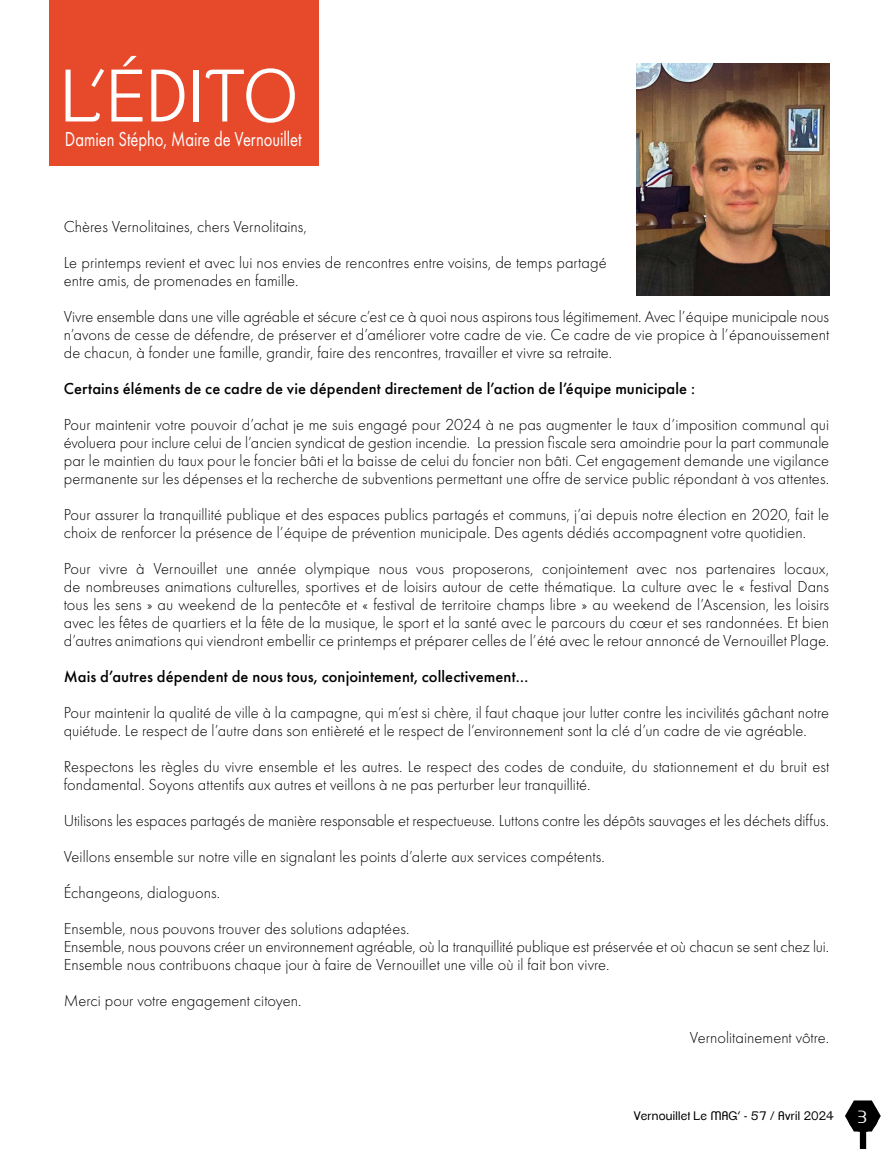
<style>
.page{position:relative;width:893px;height:1149px;background:#fff}
.page>*{position:absolute;margin:0;border:0;box-sizing:border-box;transform-origin:0 0}
.t1{font:300 72px "Clemente P Dae";letter-spacing:.025em;color:#fff}
.t2{font:21px "Futura PT";letter-spacing:-.005em;color:#fff;scale:.79 1}
.t3{font:18px "Butter unsalted";color:#fff}
.t4{font:300 16.5px/18px "Futura PT";color:#000}
.t5{font:500 16.5px "Futura PT";letter-spacing:.005em;color:#000}
.t6{font:12px "Clemente P Dag";letter-spacing:.025em;color:#000}
</style>
<div class="page">
<img style="left:636px;top:64px;width:193px;height:232px">
<div style="left:49px;top:0;width:269px;height:166px;background:#e74a2b"></div>
<div style="left:860px;top:1129px;width:6px;height:19px;background:#000"></div>
<svg style="left:845px;top:1100px;width:36px;height:31px"></svg>
<h1 class="t1" style="left:62px;top:54px;width:237px">L’ÉDITO</h1>
<p class="t2" style="left:65px;top:127px;width:301px">Damien Stépho, Maire de Vernouillet</p>
<p class="t4" style="left:64px;top:208px;width:544px;line-height:36px">Chères Vernolitaines, chers Vernolitains,<br>Le printemps revient et avec lui nos envies de rencontres entre voisins, de temps partagé</p>
<p class="t4" style="left:64px;top:262px;width:767px;line-height:36px">entre amis, de promenades en famille.<br>Vivre ensemble dans une ville agréable et sécure c’est ce à quoi nous aspirons tous légitimement. Avec l’équipe municipale nous</p>
<p class="t4" style="left:64px;top:325px;width:767px">n’avons de cesse de défendre, de préserver et d’améliorer votre cadre de vie. Ce cadre de vie propice à l’épanouissement de chacun, à fonder une famille, grandir, faire des rencontres, travailler et vivre sa retraite.</p>
<p class="t5" style="left:64px;top:378px;width:633px">Certains éléments de ce cadre de vie dépendent directement de l’action de l’équipe municipale :</p>
<p class="t4" style="left:64px;top:415px;width:767px;text-align:justify">Pour maintenir votre pouvoir d’achat je me suis engagé pour 2024 à ne pas augmenter le taux d’imposition communal qui évoluera pour inclure celui de l’ancien syndicat de gestion incendie. La pression fiscale sera amoindrie pour la part communale par le maintien du taux pour le foncier bâti et la baisse de celui du foncier non bâti. Cet engagement demande une vigilance permanente sur les dépenses et la recherche de subventions permettant une offre de service public répondant à vos attentes.</p>
<p class="t4" style="left:64px;top:505px;width:767px">Pour assurer la tranquillité publique et des espaces publics partagés et communs, j’ai depuis notre élection en 2020, fait le choix de renforcer la présence de l’équipe de prévention municipale. Des agents dédiés accompagnent votre quotidien.</p>
<p class="t4" style="left:64px;top:559px;width:767px;text-align:justify">Pour vivre à Vernouillet une année olympique nous vous proposerons, conjointement avec nos partenaires locaux, de nombreuses animations culturelles, sportives et de loisirs autour de cette thématique. La culture avec le « festival Dans tous les sens » au weekend de la pentecôte et « festival de territoire champs libre » au weekend de l’Ascension, les loisirs avec les fêtes de quartiers et la fête de la musique, le sport et la santé avec le parcours du cœur et ses randonnées. Et bien d’autres animations qui viendront embellir ce printemps et préparer celles de l’été avec le retour annoncé de Vernouillet Plage.</p>
<p class="t5" style="left:64px;top:666px;width:466px">Mais d’autres dépendent de nous tous, conjointement, collectivement…</p>
<p class="t4" style="left:64px;top:703px;width:767px">Pour maintenir la qualité de ville à la campagne, qui m’est si chère, il faut chaque jour lutter contre les incivilités gâchant notre quiétude. Le respect de l’autre dans son entièreté et le respect de l’environnement sont la clé d’un cadre de vie agréable.</p>
<p class="t4" style="left:64px;top:757px;width:767px">Respectons les règles du vivre ensemble et les autres. Le respect des codes de conduite, du stationnement et du bruit est fondamental. Soyons attentifs aux autres et veillons à ne pas perturber leur tranquillité.</p>
<p class="t4" style="left:64px;top:802px;width:767px;line-height:36px">Utilisons les espaces partagés de manière responsable et respectueuse. Luttons contre les dépôts sauvages et les déchets diffus.<br>Veillons ensemble sur notre ville en signalant les points d’alerte aux services compétents.<br>Échangeons, dialoguons.<br>Ensemble, nous pouvons trouver des solutions adaptées.</p>
<p class="t4" style="left:64px;top:937px;width:767px">Ensemble, nous pouvons créer un environnement agréable, où la tranquillité publique est préservée et où chacun se sent chez lui.<br>Ensemble nous contribuons chaque jour à faire de Vernouillet une ville où il fait bon vivre.</p>
<p class="t4" style="left:64px;top:991px;width:239px">Merci pour votre engagement citoyen.</p>
<p class="t4" style="left:690px;top:1027px;width:141px">Vernolitainement vôtre.</p>
<p class="t6" style="left:634px;top:1108px;width:201px">Vernouillet Le MAG’ - 57 / Avril 2024</p>
<p class="t3" style="left:859px;top:1107px;width:11px">3</p>
</div>
